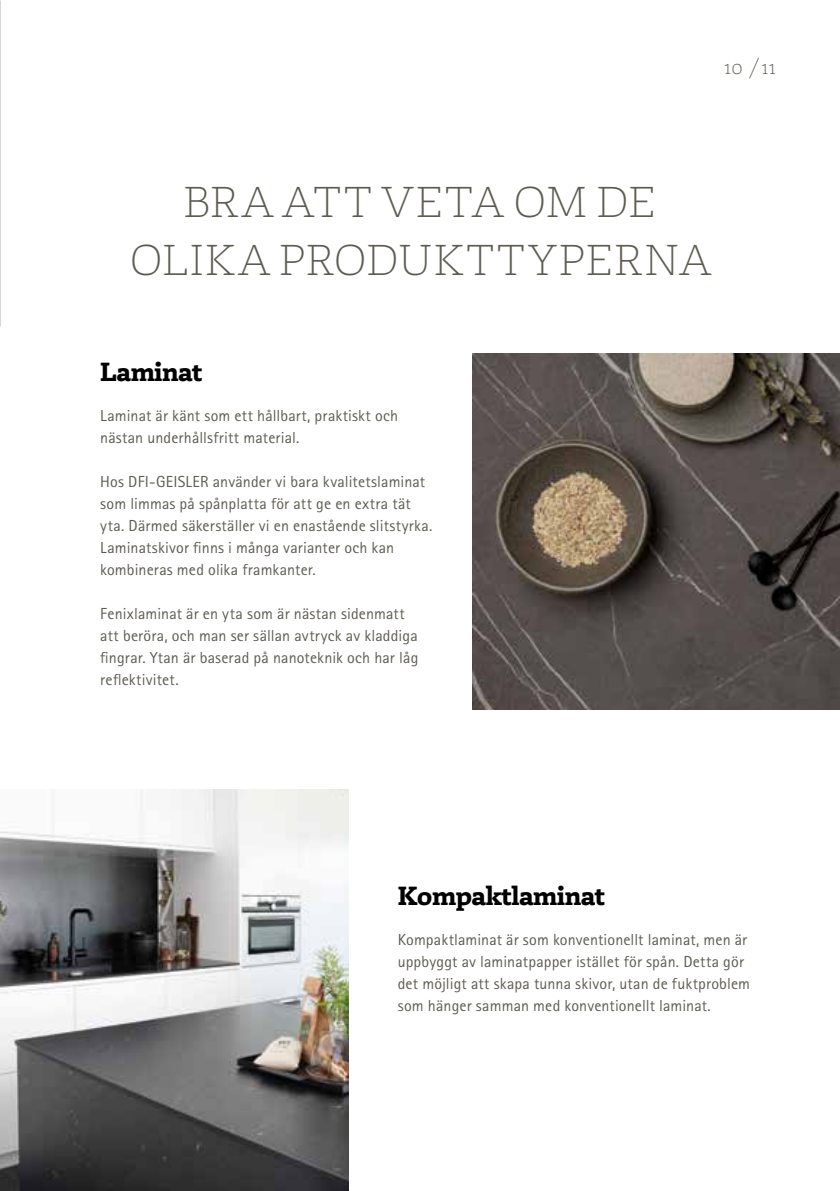
<style>
.page{position:relative;width:840px;height:1191px;background:#fff}
.page>*{position:absolute;margin:0;border:0;box-sizing:border-box;transform-origin:0 0}
.t1{font:300 46px/57.6px "Laski Slab";letter-spacing:.015em;color:#5e5c52;text-align:center}
.t2{font:800 28px "Laski Slab";letter-spacing:-.02em;color:#000}
.t3{font:300 22px "Laski Slab";color:#5e5c52}
.t4{font:16px/22px "Rotis Sans Serif Std";letter-spacing:.01em;color:#5e5c52}
</style>
<div class="page">
<img style="left:472px;top:353px;width:367px;height:356px">
<img style="left:0;top:789px;width:348px;height:402px">
<h3 class="t3" style="left:723px;top:53px;width:53px">10 /11</h3>
<h1 class="t1" style="left:129px;top:172px;width:583px">BRA ATT VETA OM DE<br>OLIKA PRODUKTTYPERNA</h1>
<h2 class="t2" style="left:100px;top:354px;width:104px">Laminat</h2>
<p class="t4" style="left:100px;top:404px;width:299px">Laminat är känt som ett hållbart, praktiskt och nästan underhållsfritt material.</p>
<p class="t4" style="left:100px;top:470px;width:333px">Hos DFI-GEISLER använder vi bara kvalitetslaminat som limmas på spånplatta för att ge en extra tät yta. Därmed säkerställer vi en enastående slitstyrka.<br>Laminatskivor finns i många varianter och kan kombineras med olika framkanter.</p>
<p class="t4" style="left:100px;top:602px;width:319px">Fenixlaminat är en yta som är nästan sidenmatt att beröra, och man ser sällan avtryck av kladdiga fingrar. Ytan är baserad på nanoteknik och har låg reflektivitet.</p>
<h2 class="t2" style="left:397px;top:878px;width:209px">Kompaktlaminat</h2>
<p class="t4" style="left:397px;top:928px;width:353px">Kompaktlaminat är som konventionellt laminat, men är uppbyggt av laminatpapper istället för spån. Detta gör det möjligt att skapa tunna skivor, utan de fuktproblem som hänger samman med konventionellt laminat.</p>
</div>
